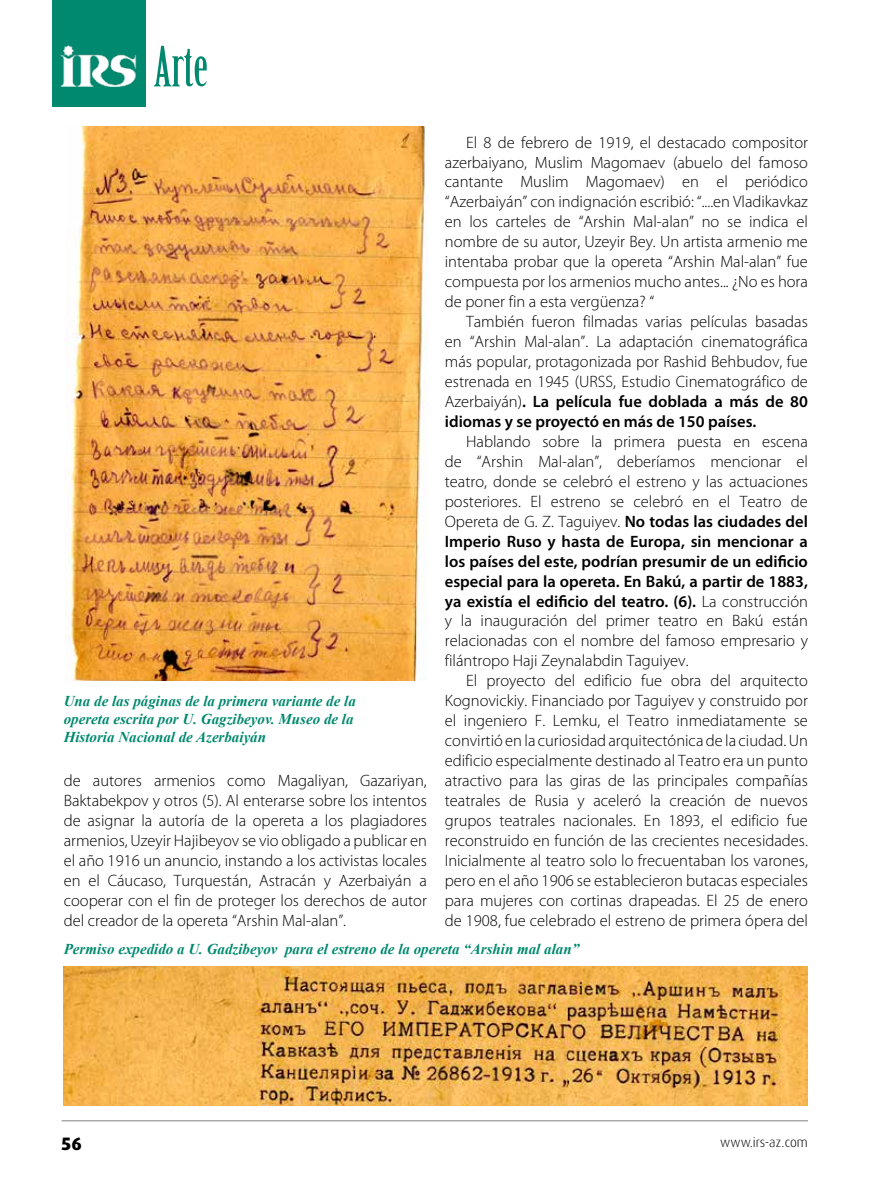
<style>
.page{position:relative;width:893px;height:1191px;background:#fff}
.page>*{position:absolute;margin:0;border:0;box-sizing:border-box;transform-origin:0 0}
.t1{font:54.15px "Birch Std";color:#00896e}
.t2{font:800 18px "Dax Pro";color:#000}
.t3{font:300 16.5px/20px "Myriad Pro";color:#000;text-align:justify}
.t4{font:600 16.5px/20px "Myriad Pro";color:#000;text-align:justify}
.t5{font:italic 700 15px/18px "Times New Roman";color:#00896e}
.t6{font:300 13.5px "Dax Pro";color:#000}
.s1{font-weight:300}
.s2{font-weight:600}
</style>
<div class="page">
<hr style="left:62px;top:1120px;width:746px;height:1px;background:#808285">
<img style="left:65px;top:127px;width:363px;height:553px">
<img style="left:64px;top:967px;width:744px;height:139px">
<div style="left:52px;top:0;width:94px;height:106px;background:#00896e"></div>
<img style="left:60px;top:45px;width:77px;height:41px">
<h1 class="t1" style="left:154px;top:36px;width:56px">Arte</h1>
<p class="t5" style="left:64px;top:692px;width:294px">Una de las páginas de la primera variante de la opereta escrita por U. Gagzibeyov. Museo de la<br>Historia Nacional de Azerbaiyán</p>
<p class="t3" style="left:64px;top:771px;width:365px">de autores armenios como Magaliyan, Gazariyan, Baktabekpov y otros (5). Al enterarse sobre los intentos de asignar la autoría de la opereta a los plagiadores armenios, Uzeyir Hajibeyov se vio obligado a publicar en el año 1916 un anuncio, instando a los activistas locales en el Cáucaso, Turquestán, Astracán y Azerbaiyán a cooperar con el fin de proteger los derechos de autor del creador de la opereta “Arshin Mal-alan”.</p>
<p class="t3" style="left:445px;top:132px;width:365px;text-indent:21px">El 8 de febrero de 1919, el destacado compositor azerbaiyano, Muslim Magomaev (abuelo del famoso cantante Muslim Magomaev) en el periódico “Azerbaiyán” con indignación escribió: “....en Vladikavkaz en los carteles de “Arshin Mal-alan” no se indica el nombre de su autor, Uzeyir Bey. U n artista armenio me intentaba probar que la opereta “Arshin Mal-alan” fue compuesta por los armenios mucho antes... ¿No es hora de poner fin a esta vergüenza? “</p>
<p class="t3" style="left:445px;top:312px;width:365px;text-indent:21px">También fueron filmadas varias películas basadas en “Arshin Mal-alan”. La adaptación cinematográfica más popular, protagonizada por Rashid Behbudov, fue estrenada en 1945 (URSS</p>
<p class="t4" style="left:445px;top:371px;width:365px;text-indent:168px"><span class="s1">, Estudio Cinematográfico de Azerbaiyán)</span>. La película fue doblada a más de 80 idiomas y se proyectó en más de 150 países.</p>
<p class="t3" style="left:445px;top:432px;width:365px;text-indent:21px">Hablando sobre la primera puesta en escena de “Arshin Mal-alan”, deberíamos mencionar el teatro, donde se celebró el estreno y las actuaciones posteriores. El estreno se celebró en el Teatro de Opereta de G. Z. Taguiyev. <span class="s2">No todas las ciudades del Imperio Ruso y hasta de Europa, sin mencionar a los países del este, podrían presumir de un edificio especial para la opereta. En Bakú, a partir de 1883, ya existía el edificio del teatro. (6).</span> La construcción y la inauguración del primer teatro en Bakú están relacionadas con el nombre del famoso empresario y filántropo Haji Zeynalabdin Taguiyev.</p>
<p class="t3" style="left:445px;top:671px;width:365px;text-indent:21px">El proyecto del edificio fue obra del arquitecto Kognovickiy. Financiado por Taguiyev y construido por el ingeniero F. Lemku, el Teatro inmediatamente se convirtió en la curiosidad arquitectónica de la ciudad. U n edificio especialmente destinado al Teatro era un punto atractivo para las giras de las principales compañías teatrales de Rusia y aceleró la creación de nuevos grupos teatrales nacionales. En 1893, el edificio fue reconstruido en función de las crecientes necesidades.<br>Inicialmente al teatro solo lo frecuentaban los varones, pero en el año 1906 se establecieron butacas especiales para mujeres con cortinas drapeadas. El 25 de enero de 1908, fue celebrado el estreno de primera ópera del</p>
<p class="t5" style="left:64px;top:939px;width:517px">Permiso expedido a U. Gadzibeyov para el estreno de la opereta “Arshin mal alan”</p>
<p class="t2" style="left:62px;top:1131px;width:22px">56</p>
<p class="t6" style="left:720px;top:1133px;width:89px">www.irs-az.com</p>
</div>
